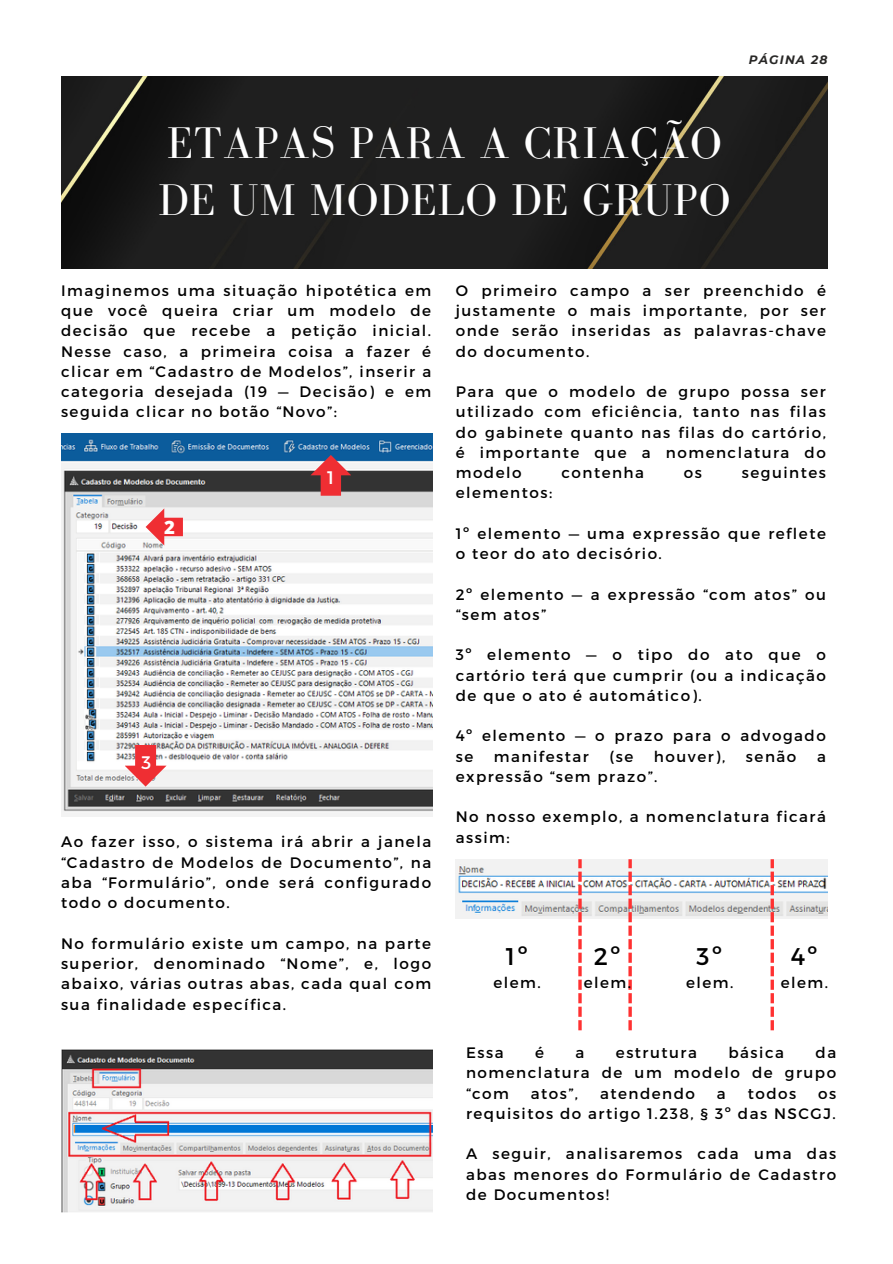
<style>
.page{position:relative;width:893px;height:1264px;background:#fff}
.page>*{position:absolute;margin:0;border:0;box-sizing:border-box;transform-origin:0 0}
.t1{font:45.6px/57.3px "Bodoni FLF";letter-spacing:.02em;color:#fff}
.t2{font:24.15px "Montserrat";letter-spacing:.1em;color:#000}
.t3{font:800 18.45px "Open Sans";color:#fff}
.t4{font:18.15px "Montserrat";color:#fff}
.t5{font:15.15px/20.2px "Montserrat";letter-spacing:.1em;color:#000;text-align:justify}
.t6{font:italic 700 12.15px "Montserrat";letter-spacing:.1em;color:#282726}
</style>
<div class="page">
<img style="left:61px;top:77px;width:766px;height:191px">
<img style="left:61px;top:434px;width:371px;height:382px">
<svg style="left:310px;top:455px;width:41px;height:40px;background:#a8525d"></svg>
<svg style="left:146px;top:508px;width:37px;height:37px"></svg>
<svg style="left:125px;top:744px;width:41px;height:42px"></svg>
<img style="left:61px;top:1049px;width:371px;height:163px">
<img style="left:455px;top:859px;width:372px;height:59px">
<svg style="left:578px;top:859px;width:3px;height:171px"></svg>
<svg style="left:628px;top:859px;width:3px;height:171px"></svg>
<svg style="left:770px;top:859px;width:3px;height:171px"></svg>
<p class="t6" style="left:748px;top:52px;width:80px">PÁGINA 28</p>
<h1 class="t1" style="left:158px;top:114px;width:573px">ETAPAS PARA A CRIAÇÃO<br>DE UM MODELO DE GRUPO</h1>
<p class="t5" style="left:61px;top:279px;width:371px">Imaginemos uma situação hipotética em que você queira criar um modelo de decisão que recebe a petição inicial.<br>Nesse caso, a primeira coisa a fazer é clicar em “Cadastro de Modelos”, inserir a categoria desejada (19 — Decisão) e em seguida clicar no botão “Novo”:</p>
<p class="t4" style="left:327px;top:466px;width:9px">1</p>
<p class="t5" style="left:455px;top:279px;width:371px">O primeiro campo a ser preenchido é justamente o mais importante, por ser onde serão inseridas as palavras-chave do documento.</p>
<p class="t5" style="left:455px;top:381px;width:371px">Para que o modelo de grupo possa ser utilizado com eficiência, tanto nas filas do gabinete quanto nas filas do cartório, é importante que a nomenclatura do modelo</p>
<p class="t5" style="left:561px;top:462px;width:84px">contenha</p>
<p class="t5" style="left:683px;top:462px;width:20px">os</p>
<p class="t5" style="left:741px;top:462px;width:86px">seguintes</p>
<p class="t5" style="left:455px;top:482px;width:98px">elementos:</p>
<p class="t5" style="left:455px;top:522px;width:371px">1º elemento — uma expressão que reflete o teor do ato decisório.</p>
<p class="t5" style="left:455px;top:583px;width:371px">2º elemento — a expressão “com atos” ou “sem atos”</p>
<p class="t5" style="left:455px;top:644px;width:371px">3º elemento — o tipo do ato que o cartório terá que cumprir (ou a indicação de que o ato é automático).</p>
<p class="t5" style="left:455px;top:725px;width:371px">4º elemento — o prazo para o advogado se</p>
<p class="t3" style="left:164px;top:514px;width:12px">2</p>
<p class="t5" style="left:494px;top:745px;width:96px">manifestar</p>
<p class="t5" style="left:609px;top:745px;width:25px">(se</p>
<p class="t5" style="left:654px;top:745px;width:73px">houver),</p>
<p class="t5" style="left:746px;top:745px;width:52px">senão</p>
<p class="t5" style="left:817px;top:745px;width:10px">a</p>
<p class="t5" style="left:455px;top:765px;width:203px">expressão “sem prazo”.</p>
<p class="t5" style="left:455px;top:806px;width:371px">No nosso exemplo, a nomenclatura ficará assim:</p>
<p class="t4" style="left:141px;top:751px;width:11px">3</p>
<p class="t5" style="left:61px;top:831px;width:371px">Ao fazer isso, o sistema irá abrir a janela “Cadastro de Modelos de Documento”, na aba “Formulário”, onde será configurado todo o documento.</p>
<p class="t5" style="left:61px;top:932px;width:371px">No formulário existe um campo, na parte superior, denominado “Nome”, e, logo abaixo, várias outras abas, cada qual com sua finalidade específica.</p>
<h2 class="t2" style="left:506px;top:940px;width:23px">1º</h2>
<h2 class="t2" style="left:593px;top:940px;width:28px">2º</h2>
<p class="t5" style="left:583px;top:971px;width:49px">elem.</p>
<h2 class="t2" style="left:696px;top:940px;width:27px">3º</h2>
<p class="t5" style="left:686px;top:971px;width:49px">elem.</p>
<h2 class="t2" style="left:790px;top:940px;width:28px">4º</h2>
<p class="t5" style="left:780px;top:971px;width:49px">elem.</p>
<p class="t5" style="left:493px;top:971px;width:49px">elem.</p>
<p class="t5" style="left:466px;top:1041px;width:39px">Essa</p>
<p class="t5" style="left:535px;top:1041px;width:10px">é</p>
<p class="t5" style="left:575px;top:1041px;width:10px">a</p>
<p class="t5" style="left:616px;top:1041px;width:82px">estrutura</p>
<p class="t5" style="left:728px;top:1041px;width:57px">básica</p>
<p class="t5" style="left:466px;top:1041px;width:371px;text-indent:349px">da nomenclatura de um modelo de grupo “com</p>
<p class="t5" style="left:530px;top:1082px;width:49px">atos”,</p>
<p class="t5" style="left:600px;top:1082px;width:97px">atendendo</p>
<p class="t5" style="left:717px;top:1082px;width:10px">a</p>
<p class="t5" style="left:747px;top:1082px;width:50px">todos</p>
<p class="t5" style="left:466px;top:1082px;width:371px;text-align:right">os<br>requisitos do artigo 1.238, § 3º das NSCGJ.</p>
<p class="t5" style="left:466px;top:1143px;width:371px">A seguir, analisaremos cada uma das abas menores do Formulário de Cadastro de Documentos!</p>
</div>
